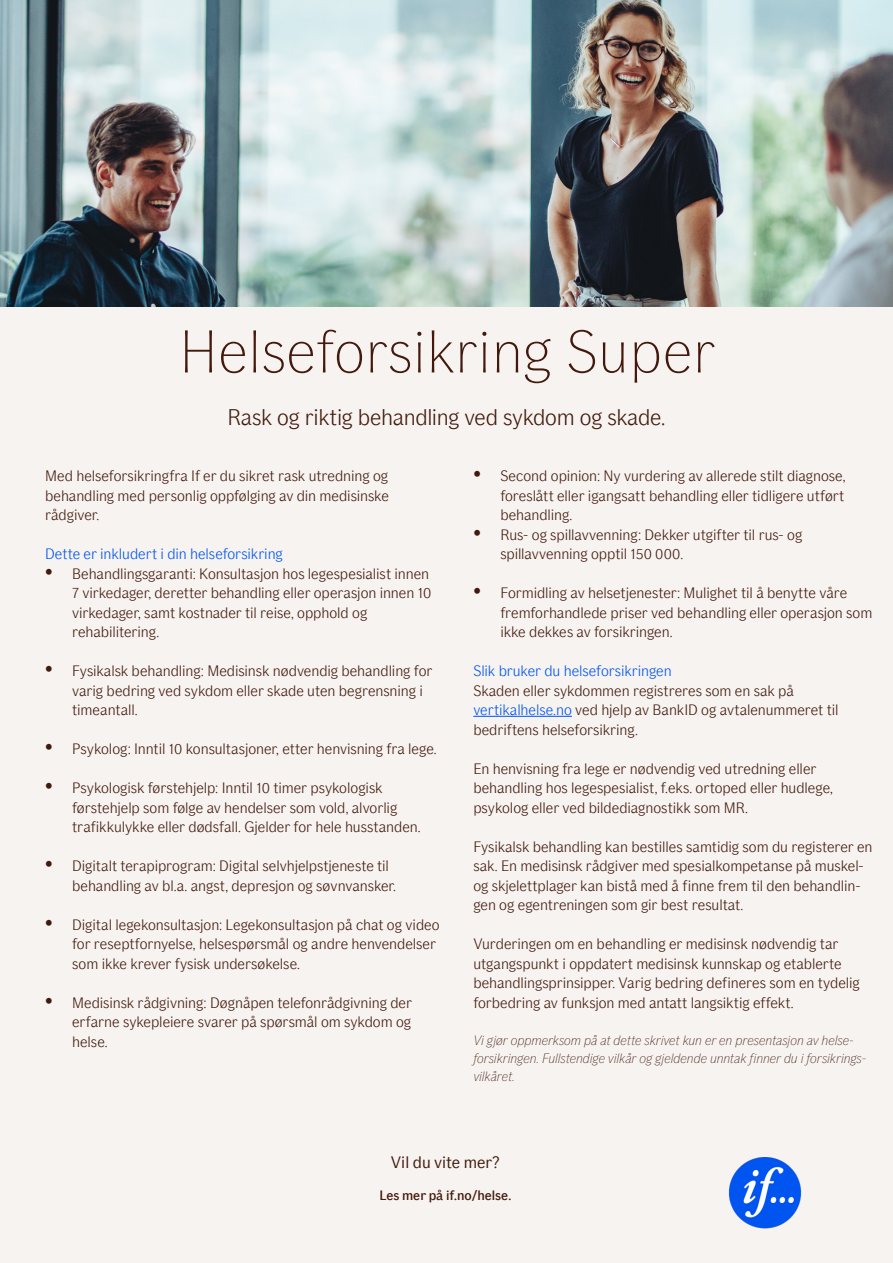
<style>
.page{position:relative;width:893px;height:1263px;background:#f6f3f0}
.page>*{position:absolute;margin:0;border:0;box-sizing:border-box;transform-origin:0 0}
.t1{font:100 60px "If Sans";letter-spacing:.01em;color:#42190c}
.t2{font:300 22.5px "If Sans";letter-spacing:-.01em;color:#42190c}
.t3{font:16.5px "If Sans";color:#42190c}
.t4{font:300 15px/19.5px "If Sans";letter-spacing:-.005em;color:#42190c}
.t5{font:300 15px "If Sans";letter-spacing:-.005em;color:#0054f0}
.t6{font:italic 100 13.5px/18px "If Sans";color:#42190c}
.t7{font:500 13.5px "If Sans";color:#42190c}
.s1{font-size:21px}
.s2{color:#0054f0}
</style>
<div class="page">
<hr style="left:473px;top:716px;width:99px;height:1px;background:#0054f0">
<img style="left:0;top:0;width:893px;height:306px">
<img style="left:729px;top:1157px;width:72px;height:72px">
<h1 class="t1" style="left:179px;top:318px;width:537px">Helseforsikring Super</h1>
<h2 class="t2" style="left:227px;top:404px;width:440px">Rask og riktig behandling ved sykdom og skade.</h2>
<p class="t4" style="left:45px;top:466px;width:345px;text-align:justify">Med helseforsikringfra If er du sikret rask utredning og behandling med personlig oppfølging av din medisinske rådgiver.</p>
<p class="t5" style="left:45px;top:545px;width:239px">Dette er inkludert i din helseforsikring</p>
<p class="t4" style="left:72px;top:564px;width:361px;text-indent:-27px"><span class="s1">•</span> Behandlingsgaranti: Konsultasjon hos legespesialist innen 7 virkedager, deretter behandling eller operasjon innen 10 virkedager, samt kostnader til reise, opphold og rehabilitering.</p>
<p class="t4" style="left:72px;top:661px;width:362px;text-indent:-27px"><span class="s1">•</span> Fysikalsk behandling: Medisinsk nødvendig behandling for varig bedring ved sykdom eller skade uten begrensning i timeantall.</p>
<p class="t4" style="left:45px;top:739px;width:393px"><span class="s1">•</span> Psykolog: Inntil 10 konsultasjoner, etter henvisning fra lege.</p>
<p class="t4" style="left:72px;top:778px;width:350px;text-indent:-27px"><span class="s1">•</span> Psykologisk førstehjelp: Inntil 10 timer psykologisk førstehjelp som følge av hendelser som vold, alvorlig trafikkulykke eller dødsfall. Gjelder for hele husstanden.</p>
<p class="t4" style="left:72px;top:856px;width:325px;text-indent:-27px"><span class="s1">•</span> Digitalt terapiprogram: Digital selvhjelpstjeneste til behandling av bl.a. angst, depresjon og søvnvansker.</p>
<p class="t4" style="left:72px;top:915px;width:369px;text-indent:-27px"><span class="s1">•</span> Digital legekonsultasjon: Legekonsultasjon på chat og video for reseptfornyelse, helsespørsmål og andre henvendelser som ikke krever fysisk undersøkelse.</p>
<p class="t4" style="left:72px;top:993px;width:341px;text-align:justify;text-indent:-27px"><span class="s1">•</span> Medisinsk rådgivning: Døgnåpen telefonrådgivning der erfarne sykepleiere svarer på spørsmål om sykdom og helse.</p>
<p class="t4" style="left:500px;top:466px;width:347px;text-align:justify;text-indent:-27px"><span class="s1">•</span> Second opinion: Ny vurdering av allerede stilt diagnose, foreslått eller igangsatt behandling eller tidligere utført behandling.</p>
<p class="t4" style="left:500px;top:525px;width:303px;text-indent:-27px"><span class="s1">•</span> Rus- og spillavvenning: Dekker utgifter til rus- og spillavvenning opptil 150 000.</p>
<p class="t4" style="left:500px;top:583px;width:374px;text-indent:-27px"><span class="s1">•</span> Formidling av helsetjenester: Mulighet til å benytte våre fremforhandlede priser ved behandling eller operasjon som ikke dekkes av forsikringen.</p>
<p class="t5" style="left:473px;top:662px;width:200px">Slik bruker du helseforsikringen</p>
<p class="t4" style="left:473px;top:681px;width:367px">Skaden eller sykdommen registreres som en sak på <span class="s2">vertikalhelse.no</span> ved hjelp av BankID og avtalenummeret til bedriftens helseforsikring.</p>
<p class="t4" style="left:473px;top:759px;width:361px">En henvisning fra lege er nødvendig ved utredning eller behandling hos legespesialist, f.eks. ortoped eller hudlege, psykolog eller ved bildediagnostikk som MR.</p>
<p class="t4" style="left:473px;top:837px;width:401px">Fysikalsk behandling kan bestilles samtidig som du registerer en sak. En medisinsk rådgiver med spesialkompetanse på muskel&shy;og skjelettplager kan bistå med å finne frem til den behandlin&shy;gen og egentreningen som gir best resultat.</p>
<p class="t4" style="left:473px;top:934px;width:388px">Vurderingen om en behandling er medisinsk nødvendig tar utgangspunkt i oppdatert medisinsk kunnskap og etablerte behandlingsprinsipper. Varig bedring defineres som en tydelig forbedring av funksjon med antatt langsiktig effekt.</p>
<p class="t6" style="left:473px;top:1031px;width:394px">Vi gjør oppmerksom på at dette skrivet kun er en presentasjon av helse&shy;forsikringen. Fullstendige vilkår og gjeldende unntak finner du i forsikrings&shy;vilkåret.</p>
<p class="t3" style="left:391px;top:1153px;width:110px">Vil du vite mer?</p>
<p class="t7" style="left:379px;top:1187px;width:133px">Les mer på if.no/helse.</p>
</div>
